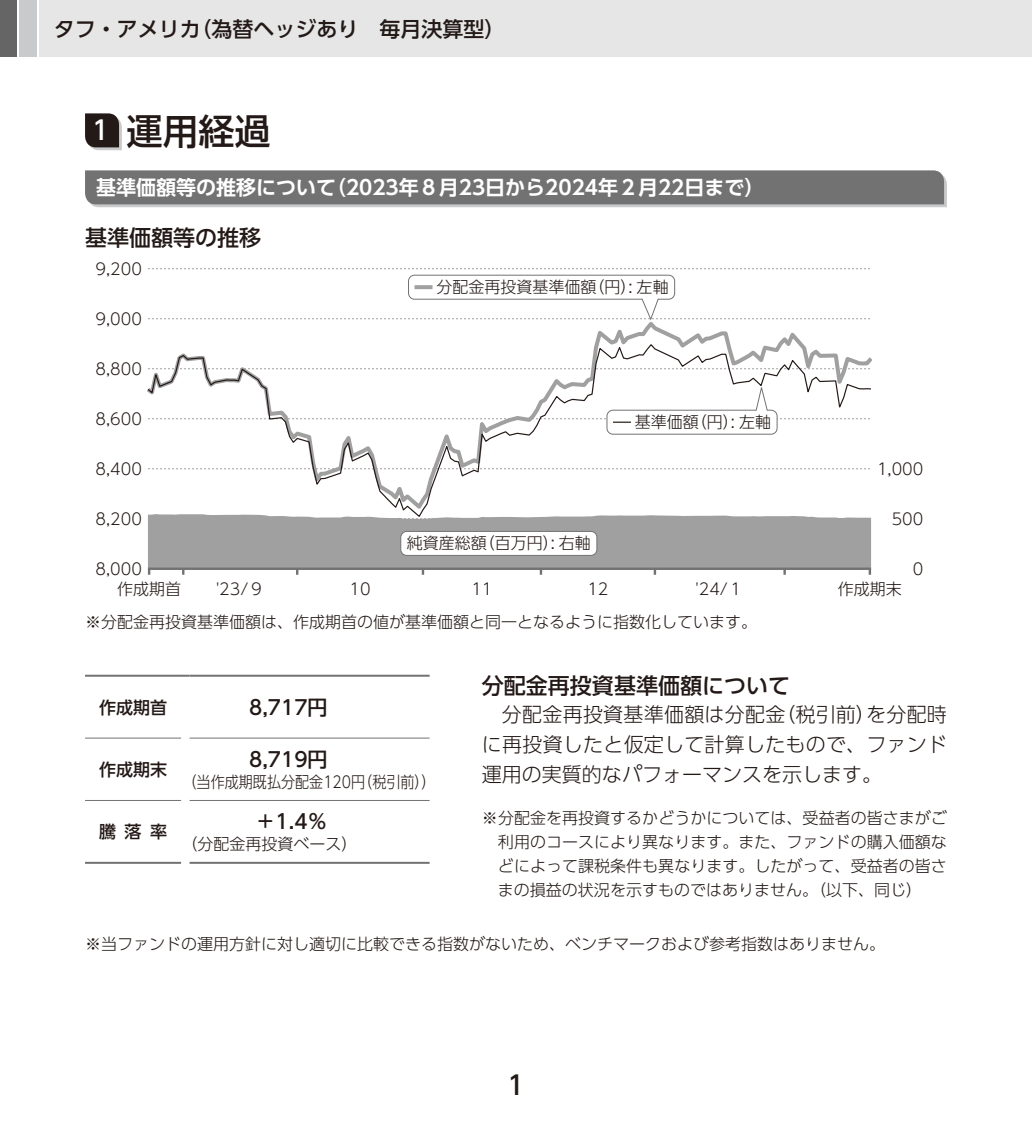
<style>
.page{position:relative;width:1032px;height:1134px;background:#fff}
.page>*{position:absolute;margin:0;border:0;box-sizing:border-box;transform-origin:0 0}
.t1{font:500 36px "UD Shin Go Pro";color:#231916}
.t2{font:500 26px "UD Shin Go Pro";color:#231916}
.t3{font:500 22px "UD Shin Go Pro";color:#231916}
.t4{font:500 21px "UD Shin Go Pro";color:#231916}
.t5{font:300 20px/30px "UD Shin Go Pro";letter-spacing:.01em;color:#231916;text-align:justify}
.t6{font:700 20px "UD Shin Go Pro De";color:#fff}
.t7{font:500 20px "UD Shin Go Pro";color:#231916}
.t8{font:500 17px "UD Shin Go Pro";color:#231916}
.t9{font:300 16px/24px "UD Shin Go Pro";color:#231916;text-align:justify}
.t10{font:300 16px "UD Shin Go Pro";color:#231916;scale:.88 1}
.s1{font-size:26px;color:#fff}
</style>
<div class="page">
<div style="left:40px;top:0;width:992px;height:57px;background:#e6e6e7"></div>
<div style="left:20px;top:0;width:17px;height:57px;background:#c9cacb"></div>
<div style="left:0;top:0;width:17px;height:57px;background:#666565"></div>
<svg style="left:85px;top:113px;width:37px;height:37px"></svg>
<svg style="left:85px;top:170px;width:862px;height:37px;background:#7a7a7a"></svg>
<hr style="left:85px;top:738px;width:96px;height:1px;background:#727272">
<hr style="left:190px;top:738px;width:240px;height:1px;background:#727272">
<hr style="left:85px;top:800px;width:96px;height:1px;background:#727272">
<hr style="left:190px;top:800px;width:240px;height:1px;background:#727272">
<hr style="left:85px;top:675px;width:96px;height:2px;background:#727272">
<svg style="left:181px;top:675px;width:9px;height:2px"></svg>
<hr style="left:190px;top:675px;width:240px;height:2px;background:#727272">
<hr style="left:85px;top:862px;width:96px;height:2px;background:#727272">
<hr style="left:190px;top:862px;width:240px;height:2px;background:#727272">
<svg style="left:148px;top:518px;width:723px;height:57px;background:#a6a6a7"></svg>
<div style="left:401px;top:531px;width:196px;height:24px;background:#fff;border-radius:6px"></div>
<div style="left:400px;top:531px;width:197px;height:25px;border:1px solid #727272;border-radius:6px"></div>
<svg style="left:148px;top:268px;width:722px;height:50px"></svg>
<svg style="left:414px;top:285px;width:18px;height:4px"></svg>
<svg style="left:148px;top:318px;width:722px;height:25px"></svg>
<svg style="left:148px;top:343px;width:723px;height:175px"></svg>
<h3 class="t4" style="left:54px;top:12px;width:453px">タフ・アメリカ（為替ヘッジあり　毎月決算型）</h3>
<h1 class="t1" style="left:92px;top:102px;width:180px"><span class="s1">1</span> 運用経過</h1>
<p class="t6" style="left:96px;top:171px;width:670px">基準価額等の推移について（2023年８月23日から2024年２月22日まで）</p>
<h3 class="t3" style="left:85px;top:220px;width:177px">基準価額等の推移</h3>
<p class="t9" style="left:96px;top:256px;width:48px">9,200</p>
<p class="t9" style="left:96px;top:306px;width:48px">9,000</p>
<p class="t9" style="left:96px;top:356px;width:48px">8,800</p>
<p class="t9" style="left:96px;top:406px;width:48px">8,600</p>
<p class="t9" style="left:96px;top:456px;width:48px">8,400</p>
<p class="t9" style="left:96px;top:506px;width:48px">8,200</p>
<p class="t9" style="left:96px;top:556px;width:48px">8,000</p>
<p class="t9" style="left:436px;top:275px;width:234px">分配金再投資基準価額（円）: 左軸</p>
<p class="t9" style="left:407px;top:531px;width:186px">純資産総額（百万円）: 右軸</p>
<p class="t9" style="left:635px;top:410px;width:138px">基準価額（円）: 左軸</p>
<p class="t9" style="left:877px;top:456px;width:48px">1,000</p>
<p class="t9" style="left:892px;top:506px;width:33px">500</p>
<p class="t9" style="left:913px;top:556px;width:12px">0</p>
<p class="t9" style="left:117px;top:576px;width:65px">作成期首</p>
<p class="t9" style="left:216px;top:576px;width:50px">'23/９</p>
<p class="t9" style="left:349px;top:576px;width:23px">10</p>
<p class="t9" style="left:471px;top:576px;width:23px">11</p>
<p class="t9" style="left:587px;top:576px;width:23px">12</p>
<p class="t9" style="left:695px;top:576px;width:50px">'24/１</p>
<p class="t9" style="left:838px;top:576px;width:65px">作成期末</p>
<p class="t9" style="left:85px;top:609px;width:673px">※分配金再投資基準価額は、作成期首の値が基準価額と同一となるように指数化しています。</p>
<p class="t8" style="left:99px;top:693px;width:69px">作成期首</p>
<p class="t7" style="left:249px;top:691px;width:80px">8,717円</p>
<p class="t8" style="left:99px;top:755px;width:69px">作成期末</p>
<p class="t8" style="left:99px;top:817px;width:69px">騰 落 率</p>
<p class="t7" style="left:249px;top:743px;width:80px">8,719円</p>
<p class="t10" style="left:183px;top:769px;width:289px">（当作成期既払分配金120円（税引前））</p>
<p class="t7" style="left:256px;top:805px;width:73px">＋1.4％</p>
<p class="t9" style="left:182px;top:832px;width:177px">（分配金再投資ベース）</p>
<h3 class="t3" style="left:482px;top:668px;width:309px">分配金再投資基準価額について</h3>
<p class="t5" style="left:482px;top:699px;width:467px;text-indent:20px">分配金再投資基準価額は分配金（税引前）を分配時に再投資したと仮定して計算したもので、ファンド運用の実質的なパフォーマンスを示します。</p>
<p class="t9" style="left:498px;top:806px;width:450px;text-indent:-16px">※分配金を再投資するかどうかについては、受益者の皆さまがご利用のコースにより異なります。また、ファンドの購入価額などによって課税条件も異なります。したがって、受益者の皆さまの損益の状況を示すものではありません。（以下、同じ）</p>
<p class="t9" style="left:85px;top:931px;width:801px">※当ファンドの運用方針に対し適切に比較できる指数がないため、ベンチマークおよび参考指数はありません。</p>
<h2 class="t2" style="left:507px;top:1063px;width:19px">1</h2>
</div>
